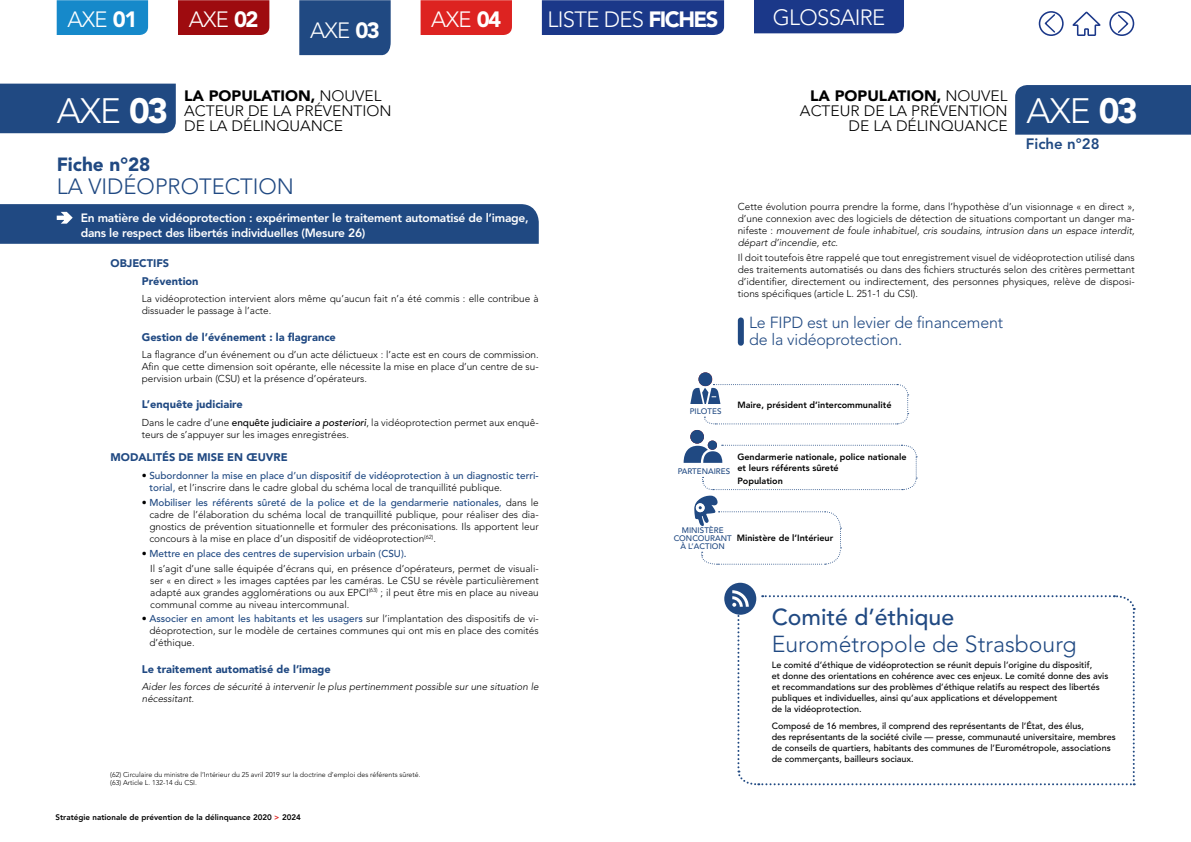
<style>
.page{position:relative;width:1191px;height:842px;background:#fff}
.page>*{position:absolute;margin:0;border:0;box-sizing:border-box;transform-origin:0 0}
.t1{font:300 35px "Avenir";letter-spacing:-.03em;color:#fff}
.t2{font:300 23px "Avenir";color:#204982}
.t3{font:500 23px "Avenir";color:#204982}
.t4{font:300 22px "Avenir";letter-spacing:-.03em;color:#fff}
.t5{font:300 22px "Avenir";color:#204982}
.t6{font:900 19px "Avenir";color:#204982}
.t7{font:300 16px/17px "Avenir";color:#204982}
.t8{font:300 15px/15px "Avenir";color:#000;text-align:right;scale:1.04 1}
.t9{font:800 15px "Avenir";color:#204982}
.t10{font:800 12px/15px "Avenir";letter-spacing:-.02em;color:#fff}
.t11{font:900 11px/17.7px "Avenir";color:#204982}
.t12{font:300 10px/12px "Avenir";color:#000;text-align:justify}
.t13{font:500 10px/12px "Avenir";color:#204982}
.t14{font:italic 300 10px/12px "Avenir";color:#000}
.t15{font:500 9px/11px "Avenir";color:#000}
.t16{font:800 9px/11px "Avenir";color:#000}
.t17{font:800 8px "Avenir";color:#000}
.t18{font:500 8px/8px "Avenir";color:#204982;text-align:center}
.t19{font:300 7px/8px "Avenir";color:#000}
.s1{font-weight:900}
.s2{font-weight:500}
.s3{font-weight:500;font-style:italic}
.s4{font-weight:300;color:#000}
.s5{font-weight:500;color:#204982}
.s6{color:#dd2321}
.s7{font-style:italic}
</style>
<div class="page">
<div style="left:1015px;top:85px;width:176px;height:50px;background:#204982"></div>
<div style="left:0;top:84px;width:176px;height:49px;background:#204982"></div>
<div style="left:738px;top:320px;width:6px;height:23px;background:#204982"></div>
<div style="left:698px;top:372px;width:14px;height:14px;background:#204982;border-radius:7px"></div>
<svg style="left:690px;top:384px;width:218px;height:41px"></svg>
<div style="left:690px;top:430px;width:14px;height:14px;background:#204982;border-radius:7px"></div>
<svg style="left:683px;top:440px;width:234px;height:125px"></svg>
<div style="left:708px;top:440px;width:9px;height:10px;background:#204982;border-radius:5px"></div>
<svg style="left:724px;top:583px;width:411px;height:203px"></svg>
<div style="left:0;top:204px;width:539px;height:40px;background:#204982"></div>
<div style="left:1038px;top:11px;width:25px;height:25px;border:2px solid #1b3889;border-radius:50%"></div>
<svg style="left:1043px;top:13px;width:13px;height:21px"></svg>
<svg style="left:1072px;top:12px;width:28px;height:24px"></svg>
<div style="left:1109px;top:11px;width:25px;height:25px;border:2px solid #1b3889;border-radius:50%"></div>
<svg style="left:1116px;top:13px;width:13px;height:21px"></svg>
<div style="left:57px;top:0;width:91px;height:35px;background:#1689ca"></div>
<div style="left:178px;top:0;width:91px;height:35px;background:#9e0b0f"></div>
<div style="left:299px;top:0;width:92px;height:55px;background:#204982"></div>
<div style="left:420px;top:0;width:92px;height:35px;background:#dd2321"></div>
<div style="left:542px;top:0;width:182px;height:35px;background:#1b3889"></div>
<div style="left:754px;top:0;width:150px;height:33px;background:#1b3889"></div>
<h3 class="t4" style="left:67px;top:6px;width:71px">Axe <span class="s1">01</span></h3>
<h3 class="t4" style="left:189px;top:6px;width:71px">Axe <span class="s1">02</span></h3>
<h3 class="t4" style="left:310px;top:17px;width:71px">Axe <span class="s1">03</span></h3>
<h1 class="t1" style="left:57px;top:91px;width:113px">Axe <span class="s1">03</span></h1>
<h3 class="t8" style="left:184px;top:88px;width:201px;text-align:left"><span class="s1">La population,</span> nouvel acteur de la prévention</h3>
<h3 class="t8" style="left:184px;top:118px;width:154px">de la délinquance</h3>
<h3 class="t6" style="left:57px;top:153px;width:95px">Fiche n°28</h3>
<h3 class="t5" style="left:57px;top:174px;width:239px">La vidéoprotection</h3>
<h3 class="t4" style="left:431px;top:6px;width:71px">Axe <span class="s1">04</span></h3>
<h3 class="t4" style="left:547px;top:6px;width:173px">LI STE DE S <span class="s1">FICHES</span></h3>
<h3 class="t4" style="left:772px;top:5px;width:114px">glossaire</h3>
<h3 class="t8" style="left:800px;top:88px;width:201px"><span class="s1">La population,</span> nouvel acteur de la prévention de la délinquance</h3>
<h1 class="t1" style="left:1026px;top:91px;width:113px">Axe <span class="s1">03</span></h1>
<h3 class="t9" style="left:1025px;top:135px;width:75px">Fiche n°28</h3>
<p class="t10" style="left:81px;top:210px;width:449px">En matière de vidéoprotection : expérimenter le traitement automatisé de l’image, dans le respect des libertés individuelles (Mesure 26)</p>
<p class="t11" style="left:111px;top:254px;width:8px">OBJE</p>
<p class="t11" style="left:139px;top:254px;width:61px">CTI FS<br>Prévention</p>
<p class="t12" style="left:142px;top:293px;width:398px">La vidéoprotection intervient alors même qu’aucun fait n’a été commis : elle contribue à dissuader le passage à l’acte.</p>
<p class="t11" style="left:142px;top:328px;width:196px">Gestion de l’événement : la flagrance</p>
<p class="t12" style="left:142px;top:349px;width:398px">La flagrance d’un événement ou d’un acte délictueux : l’acte est en cours de commission.<br>Afin que cette dimension soit opérante, elle nécessite la mise en place d’un centre de su&shy;pervision urbain (CSU) et la présence d’opérateurs.</p>
<p class="t11" style="left:142px;top:396px;width:103px">L’enquête judiciaire</p>
<p class="t12" style="left:142px;top:417px;width:398px">Dans le cadre d’une <span class="s2">enquête judiciaire</span> <span class="s3">a posteriori</span>, la vidéoprotection permet aux enquê&shy;teurs de s’appuyer sur les images enregistrées.</p>
<p class="t11" style="left:111px;top:449px;width:9px">MODALITÉ</p>
<p class="t11" style="left:169px;top:449px;width:97px">S DE MISEEN ŒUVRE</p>
<p class="t13" style="left:149px;top:470px;width:391px;text-indent:-8px"><span class="s4">•</span> Subordonner la mise en place d’un dispositif de vidéoprotection à un diagnostic terri&shy;torial, <span class="s4">et l’inscrire dans le cadre global du schéma local de tranquillité publique.</span></p>
<p class="t12" style="left:149px;top:496px;width:391px;text-indent:-8px">• <span class="s5">Mobiliser les référents sûreté de la police et de la gendarmerie nationales,</span> dans le cadre de l’élaboration du schéma local de tranquillité publique, pour réaliser des dia&shy;gnostics de prévention situationnelle et formuler des préconisations. I ls apportent leur concours à la mise en place d’un dispositif de vidéoprotection<sup>(62)</sup>.</p>
<p class="t12" style="left:150px;top:546px;width:390px;line-height:14.8px;text-indent:-8px">• <span class="s5">Mettre en place des centres de supervision urbain (CSU).<br></span>I l s’agit d’une salle équipée d’écrans qui, en présence d’opérateurs, permet de visuali-</p>
<p class="t12" style="left:150px;top:574px;width:390px">ser « en direct » les images captées par les caméras. Le CSU se révèle particulièrement adapté aux grandes agglomérations ou aux EPCI</p>
<p class="t12" style="left:369px;top:586px;width:172px"><sup>(63)</sup> ; il peut être mis en place au niveau</p>
<p class="t12" style="left:150px;top:598px;width:200px">communal comme au niveau intercommunal.</p>
<p class="t12" style="left:149px;top:613px;width:391px;text-indent:-8px">• <span class="s5">Associer en amont les habitants et les usagers</span> sur l’implantation des dispositifs de vi&shy;déoprotection, sur le modèle de certaines communes qui ont mis en place des comités d’éthique.</p>
<p class="t11" style="left:142px;top:660px;width:191px">Le traitement automatisé de l’image</p>
<p class="t14" style="left:142px;top:681px;width:398px">Aider les forces de sécurité à intervenir le plus pertinemment possible sur une situation le nécessitant.</p>
<p class="t19" style="left:110px;top:770px;width:312px">(62) Circulaire du ministre de l’I ntérieur du 25 avril 2019 sur la doctrine d’emploi des référents sûreté. (63) Article L. 132-14 du CSI .</p>
<p class="t17" style="left:56px;top:812px;width:247px">Stratégie nationale de prévention de la délinquance 2020 <span class="s6">&gt;</span> 2024</p>
<p class="t12" style="left:737px;top:201px;width:398px">Cette évolution pourra prendre la forme, dans l’hypothèse d’un visionnage « en direct », d’une connexion avec des logiciels de détection de situations comportant un danger ma&shy;nifeste : <span class="s7">mouvement de foule inhabituel, cris soudains, intrusion dans un espace interdit, départ d’incendie, etc</span>.</p>
<p class="t12" style="left:737px;top:252px;width:398px">I l doit toutefois être rappelé que tout enregistrement visuel de vidéoprotection utilisé dans des traitements automatisés ou dans des fichiers structurés selon des critères permettant d’identifier, directement ou indirectement, des personnes physiques, relève de disposi&shy;tions spécifiques (article L. 251-1 du CSI).</p>
<h3 class="t7" style="left:749px;top:314px;width:38px">Le FIPD</h3>
<h3 class="t7" style="left:749px;top:314px;width:255px;text-indent:58px">est un levier de financement de la vidéoprotection.</h3>
<p class="t18" style="left:690px;top:407px;width:33px">PILOTES</p>
<p class="t16" style="left:737px;top:399px;width:156px">Maire, président d’intercommunalité</p>
<p class="t18" style="left:677px;top:467px;width:54px">PARTENAIRES</p>
<p class="t16" style="left:737px;top:452px;width:171px">Gendarmerie nationale, police nationale et leurs référents sûreté</p>
<p class="t16" style="left:737px;top:475px;width:47px">Population</p>
<p class="t18" style="left:673px;top:527px;width:60px">MINISTèRE<br>CONCOURANT à L’ACTION</p>
<p class="t16" style="left:736px;top:533px;width:98px">Ministère de l’Intérieur</p>
<h2 class="t3" style="left:771px;top:604px;width:184px">Comité d’éthique</h2>
<h2 class="t2" style="left:771px;top:630px;width:306px">Eurométropole de Strasbourg</h2>
<p class="t15" style="left:771px;top:660px;width:338px">Le comité d’éthique de vidéoprotection se réunit depuis l’origine du dispositif,<br>et donne des orientations en cohérence avec ces enjeux. Le comité donne des avis et recommandations sur des problèmes d’éthique relatifs au respect des libertés publiques et individuelles, ainsi qu’aux applications et développement<br>de la vidéoprotection.</p>
<p class="t15" style="left:771px;top:721px;width:345px">Composé de 16 membres, il comprend des représentants de l’État, des élus,<br>des représentants de la société civile — presse, communauté universitaire, membres de conseils de quartiers, habitants des communes de l’Eurométropole, associations de commerçants, bailleurs sociaux.</p>
</div>
